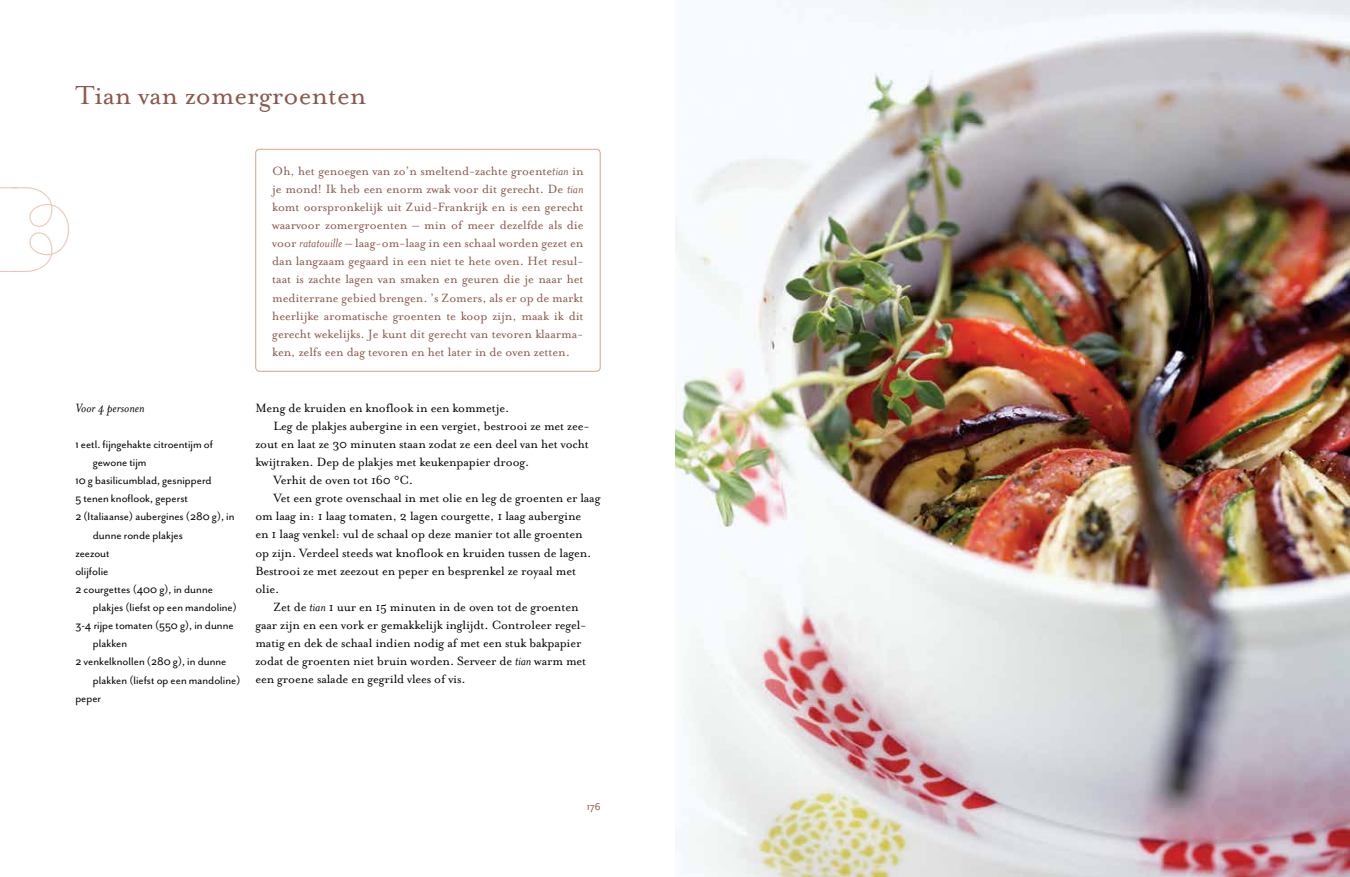
<style>
.page{position:relative;width:1350px;height:877px;background:#fff}
.page>*{position:absolute;margin:0;border:0;box-sizing:border-box;transform-origin:0 0}
.t1{font:30px "Mrs Eaves Roman";color:#8a594b}
.t2{font:13.75px "Mrs Eaves Roman";letter-spacing:-.01em;color:#000}
.t3{font:13.75px/18.1px "Mrs Eaves Roman";letter-spacing:-.005em;color:#8a594b;text-align:justify}
.t4{font:italic 13.75px "Mrs Eaves";color:#000}
.t5{font:12.5px "Mr Eaves San R";color:#000}
.t6{font:11.25px "Mr Eaves San R";color:#8a594b}
.s1{font-family:"Mrs Eaves";font-style:italic}
</style>
<div class="page">
<img style="left:675px;top:0;width:675px;height:877px">
<div style="left:255px;top:149px;width:345px;height:223px;border:1px solid #daa089;border-radius:4px"></div>
<h1 class="t1" style="left:75px;top:79px;width:292px">Tian van zomergroenten</h1>
<p class="t3" style="left:272px;top:162px;width:313px">Oh, het genoegen van zo’n smeltend-zachte groente<span class="s1">tian</span> in je mond! Ik heb een enorm zwak voor dit gerecht. De <span class="s1">tian </span>komt oorspronkelijk uit Zuid-Frankrijk en is een gerecht waarvoor zomergroenten – min of meer dezelfde als die voor <span class="s1">ratatouille</span> – laag-om-laag in een schaal worden gezet en dan langzaam gegaard in een niet te hete oven. Het resul&shy;taat is zachte lagen van smaken en geuren die je naar het mediterrane gebied brengen. ’s Zomers, als er op de markt heerlijke aromatische groenten te koop zijn, maak ik dit gerecht wekelijks. Je kunt dit gerecht van tevoren klaarma&shy;ken, zelfs een dag tevoren en het later in de oven zetten.</p>
<p class="t4" style="left:75px;top:400px;width:71px">Voor 4 personen</p>
<p class="t5" style="left:75px;top:437px;width:139px">1 eetl. fijngehakte citroentijm of</p>
<p class="t5" style="left:93px;top:455px;width:55px">gewone tijm</p>
<p class="t5" style="left:75px;top:474px;width:138px">10 g basilicumblad, gesnipperd</p>
<p class="t5" style="left:75px;top:492px;width:114px">5 tenen knoflook, geperst</p>
<p class="t5" style="left:75px;top:510px;width:161px">2 (Italiaanse) aubergines (280 g), in</p>
<p class="t5" style="left:93px;top:528px;width:92px">dunne ronde plakjes</p>
<p class="t5" style="left:75px;top:546px;width:36px">zeezout</p>
<p class="t5" style="left:75px;top:564px;width:34px">olijfolie</p>
<p class="t5" style="left:75px;top:582px;width:139px">2 courgettes (400 g), in dunne</p>
<p class="t5" style="left:93px;top:600px;width:145px">plakjes (liefst op een mandoline)</p>
<p class="t5" style="left:75px;top:619px;width:160px">3-4 rijpe tomaten (550 g), in dunne</p>
<p class="t5" style="left:93px;top:637px;width:36px">plakken</p>
<p class="t5" style="left:75px;top:655px;width:153px">2 venkelknollen (280 g), in dunne</p>
<p class="t5" style="left:93px;top:673px;width:149px">plakken (liefst op een mandoline)</p>
<p class="t5" style="left:75px;top:691px;width:27px">peper</p>
<p class="t2" style="left:255px;top:400px;width:255px">Meng de kruiden en knoflook in een kommetje.</p>
<p class="t2" style="left:273px;top:418px;width:318px">Leg de plakjes aubergine in een vergiet, bestrooi ze met zee-</p>
<p class="t2" style="left:255px;top:436px;width:335px">zout en laat ze 30 minuten staan zodat ze een deel van het vocht</p>
<p class="t2" style="left:255px;top:454px;width:276px">kwijtraken. Dep de plakjes met keukenpapier droog.</p>
<p class="t2" style="left:273px;top:473px;width:141px">Verhit de oven tot 160 °C.</p>
<p class="t2" style="left:273px;top:491px;width:328px">Vet een grote ovenschaal in met olie en leg de groenten er laag</p>
<p class="t2" style="left:255px;top:509px;width:327px">om laag in: 1 laag tomaten, 2 lagen courgette, 1 laag aubergine</p>
<p class="t2" style="left:255px;top:527px;width:329px">en 1 laag venkel: vul de schaal op deze manier tot alle groenten</p>
<p class="t2" style="left:255px;top:545px;width:338px">op zijn. Verdeel steeds wat knoflook en kruiden tussen de lagen.</p>
<p class="t2" style="left:255px;top:563px;width:322px">Bestrooi ze met zeezout en peper en besprenkel ze royaal met</p>
<p class="t2" style="left:255px;top:581px;width:26px">olie.</p>
<p class="t2" style="left:273px;top:599px;width:307px">Zet de <span class="s1">tian</span> 1 uur en 15 minuten in de oven tot de groenten</p>
<p class="t2" style="left:255px;top:618px;width:333px">gaar zijn en een vork er gemakkelijk inglijdt. Controleer regel-</p>
<p class="t2" style="left:255px;top:636px;width:328px">matig en dek de schaal indien nodig af met een stuk bakpapier</p>
<p class="t2" style="left:255px;top:654px;width:332px">zodat de groenten niet bruin worden. Serveer de <span class="s1">tian</span> warm met</p>
<p class="t2" style="left:255px;top:672px;width:212px">een groene salade en gegrild vlees of vis.</p>
<p class="t6" style="left:587px;top:800px;width:15px">176</p>
</div>
